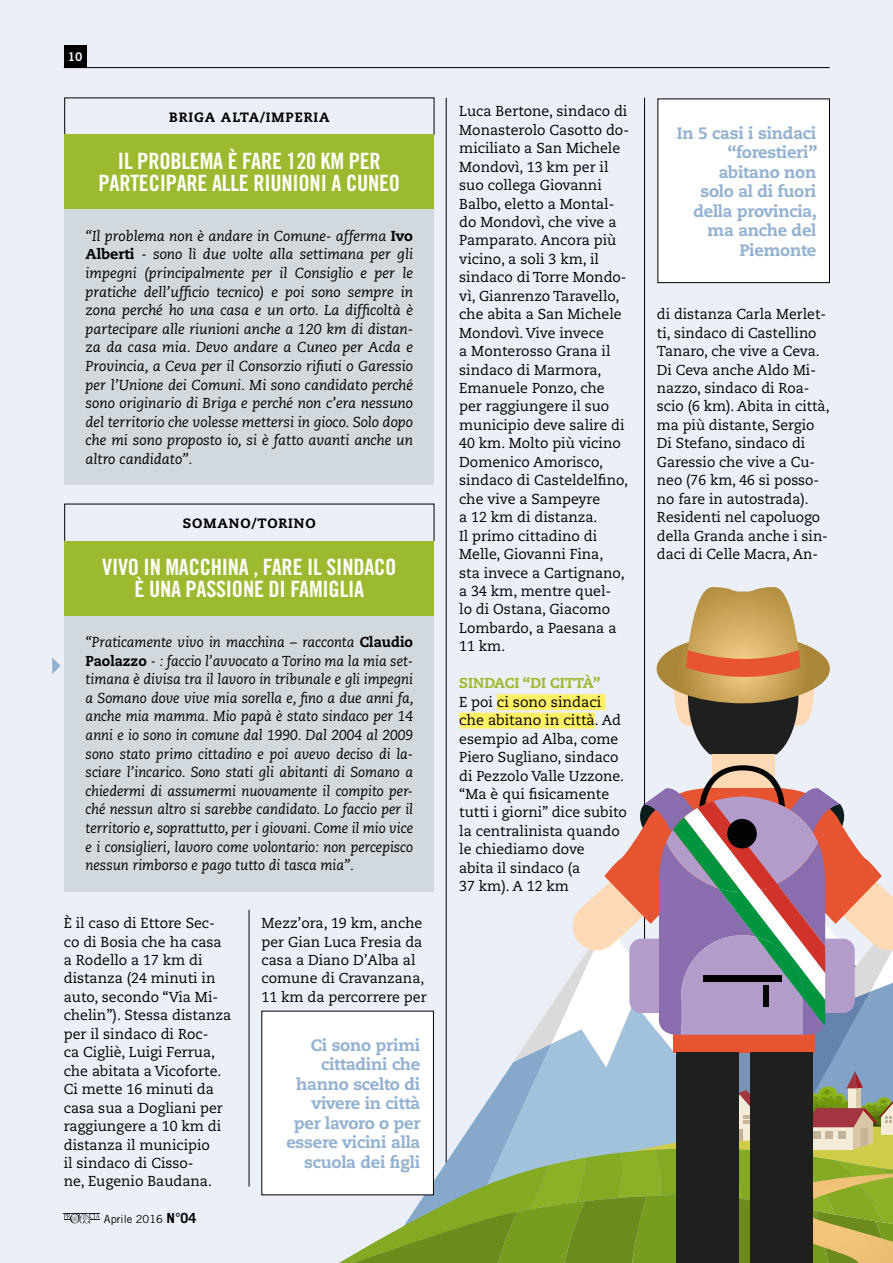
<style>
.page{position:relative;width:893px;height:1263px;background:#ebeff7}
.page>*{position:absolute;margin:0;border:0;box-sizing:border-box;transform-origin:0 0}
.t1{font:22.5px/22.5px "Trade Gothic LT Std Bd Cn 20";letter-spacing:-.01em;color:#fff;text-align:center}
.t2{font:800 16.5px/19.5px "Caecilia LT Std";letter-spacing:-.015em;color:#93b1d1;text-align:right}
.t3{font:14.4px/18.5px "Caecilia LT Std";color:#000}
.t4{font:italic 14.4px/18.6px "Caecilia LT Std";color:#000;text-align:justify;scale:.96 1}
.t5{font:italic 14.4px/18.6px "Caecilia LT Std";color:#000;text-align:justify}
.t6{font:800 14.4px "Caecilia LT Std";color:#9cba2f}
.t7{font:800 13.5px "Caecilia LT Std";letter-spacing:.07em;color:#000}
.t8{font:12px "Trade Gothic LT Std Bd 2";color:#fff}
.t9{font:11.1px "Trade Gothic LT Std";color:#000}
.s1{font-weight:800;font-style:normal}
.s2{font-weight:700;font-size:13.95px}
</style>
<div class="page">
<hr style="left:64px;top:1213px;width:36px;height:1px;background:#000">
<svg style="left:64px;top:1214px;width:36px;height:9px"></svg>
<hr style="left:64px;top:67px;width:766px;height:1px;background:#000">
<div style="left:64px;top:45px;width:22px;height:23px;background:#000"></div>
<hr style="left:644px;top:98px;width:1px;height:1088px;background:#000">
<hr style="left:446px;top:98px;width:1px;height:1088px;background:#000">
<div style="left:497px;top:694px;width:108px;height:16px;background:#fff064"></div>
<div style="left:459px;top:713px;width:136px;height:16px;background:#fff064"></div>
<div style="left:712px;top:754px;width:62px;height:34px;background:#fddab5"></div>
<svg style="left:657px;top:587px;width:173px;height:167px"></svg>
<svg style="left:232px;top:765px;width:661px;height:498px"></svg>
<div style="left:727px;top:819px;width:30px;height:29px;background:#010203;border-radius:50%"></div>
<div style="left:703px;top:975px;width:78px;height:6px;background:#010203"></div>
<div style="left:764px;top:985px;width:5px;height:22px;background:#010203"></div>
<div style="left:64px;top:208px;width:370px;height:277px;background:#d1d9de"></div>
<div style="left:64px;top:135px;width:370px;height:74px;background:#9cba2f"></div>
<div style="left:64px;top:615px;width:370px;height:276px;background:#d1d9de"></div>
<div style="left:64px;top:541px;width:370px;height:74px;background:#9cba2f"></div>
<div style="left:262px;top:1011px;width:171px;height:184px;background:#fff"></div>
<div style="left:658px;top:99px;width:171px;height:184px;background:#fff"></div>
<div style="left:658px;top:99px;width:172px;height:184px;border:1px solid #000"></div>
<svg style="left:52px;top:657px;width:9px;height:17px"></svg>
<p class="t8" style="left:68px;top:49px;width:16px">10</p>
<p class="t7" style="left:169px;top:108px;width:162px">BRIGA ALTA/IMPERIA</p>
<h1 class="t1" style="left:99px;top:149px;width:303px">IL PROBLEMA È FARE 120 KM PER<br>PARTECIPARE ALLE RIUNIONI A CUNEO</h1>
<p class="t5" style="left:86px;top:227px;width:329px">“Il problema non è andare in Comune- afferma <span class="s1">Ivo Alberti</span> - sono lì due volte alla settimana per gli impegni (principalmente per il Consiglio e per le pratiche dell’ufficio tecnico) e poi sono sempre in zona perché ho una casa e un orto. La difficoltà è partecipare alle riunioni anche a 120 km di distan&shy;za da casa mia. Devo andare a Cuneo per Acda e Provincia, a Ceva per il Consorzio rifiuti o Garessio per l’Unione dei Comuni. Mi sono candidato perché sono originario di Briga e perché non c’era nessuno del territorio che volesse mettersi in gioco. Solo dopo che mi sono proposto io, si è fatto avanti anche un altro candidato”.</p>
<p class="t7" style="left:183px;top:515px;width:135px">SOMANO/TORINO</p>
<h1 class="t1" style="left:102px;top:555px;width:296px">VIVO IN MACCHINA , FARE IL SINDACO<br>È UNA PASSIONE DI FAMIGLIA</h1>
<p class="t4" style="left:86px;top:633px;width:343px">“Praticamente vivo in macchina – racconta <span class="s1">Claudio Paolazzo</span> - : faccio l’avvocato a Torino ma la mia set&shy;timana è divisa tra il lavoro in tribunale e gli impegni a Somano dove vive mia sorella e, fino a due anni fa, anche mia mamma. Mio papà è stato sindaco per 14 anni e io sono in comune dal 1990. Dal 2004 al 2009 sono stato primo cittadino e poi avevo deciso di la&shy;sciare l’incarico. Sono stati gli abitanti di Somano a chiedermi di assumermi nuovamente il compito per&shy;ché nessun altro si sarebbe candidato. Lo faccio per il territorio e, soprattutto, per i giovani. Come il mio vice e i consiglieri, lavoro come volontario: non percepisco nessun rimborso e pago tutto di tasca mia”.</p>
<p class="t3" style="left:64px;top:914px;width:169px">È il caso di Ettore Sec&shy;co di Bosia che ha casa a Rodello a 17 km di distanza (24 minuti in auto, secondo “Via Mi&shy;chelin”). Stessa distanza per il sindaco di Roc-<br>ca Cigliè, Luigi Ferrua, che abitata a Vicoforte.<br>Ci mette 16 minuti da casa sua a Dogliani per raggiungere a 10 km di distanza il municipio<br>il sindaco di Cisso-<br>ne, Eugenio Baudana.</p>
<p class="t9" style="left:104px;top:1213px;width:94px">Aprile 2016 <span class="s2">N°04</span></p>
<p class="t3" style="left:261px;top:914px;width:167px">Mezz’ora, 19 km, anche per Gian Luca Fresia da casa a Diano D’Alba al comune di Cravanzana,<br>11 km da percorrere per</p>
<p class="t2" style="left:286px;top:1035px;width:136px">Ci sono primi cittadini che hanno scelto di vivere in città per lavoro o per essere vicini alla scuola dei figli</p>
<p class="t3" style="left:459px;top:102px;width:171px">Luca Bertone, sindaco di<br>Monasterolo Casotto do&shy;miciliato a San Michele<br>Mondovì, 13 km per il suo collega Giovanni<br>Balbo, eletto a Montal&shy;do Mondovì, che vive a<br>Pamparato. Ancora più vicino, a soli 3 km, il sindaco di Torre Mondo&shy;vì, Gianrenzo Taravello, che abita a San Michele<br>Mondovì. Vive invece<br>a Monterosso Grana il sindaco di Marmora,<br>Emanuele Ponzo, che per raggiungere il suo municipio deve salire di<br>40 km. Molto più vicino<br>Domenico Amorisco, sindaco di Casteldelfino, che vive a Sampeyre<br>a 12 km di distanza.<br>Il primo cittadino di<br>Melle, Giovanni Fina,<br>sta invece a Cartignano, a 34 km, mentre quel-<br>lo di Ostana, Giacomo<br>Lombardo, a Paesana a<br>11 km.</p>
<p class="t6" style="left:459px;top:674px;width:143px">SINDACI “DI CITTÀ”</p>
<p class="t3" style="left:459px;top:693px;width:169px">E poi ci sono sindaci che abitano in città. Ad esempio ad Alba, come<br>Piero Sugliano, sindaco di Pezzolo Valle Uzzone. “Ma è qui fisicamente tutti i giorni” dice subito la centralinista quando le chiediamo dove<br>abita il sindaco (a<br>37 km). A 12 km</p>
<p class="t2" style="left:677px;top:123px;width:142px">In 5 casi i sindaci “forestieri” abitano non<br>solo al di fuori della provincia, ma anche del<br>Piemonte</p>
<p class="t3" style="left:657px;top:305px;width:174px">di distanza Carla Merlet&shy;ti, sindaco di Castellino<br>Tanaro, che vive a Ceva.<br>Di Ceva anche Aldo Mi&shy;nazzo, sindaco di Roa&shy;scio (6 km). Abita in città, ma più distante, Sergio<br>Di Stefano, sindaco di<br>Garessio che vive a Cu&shy;neo (76 km, 46 si posso&shy;no fare in autostrada).<br>Residenti nel capoluogo della Granda anche i sin&shy;daci di Celle Macra, An-</p>
</div>
